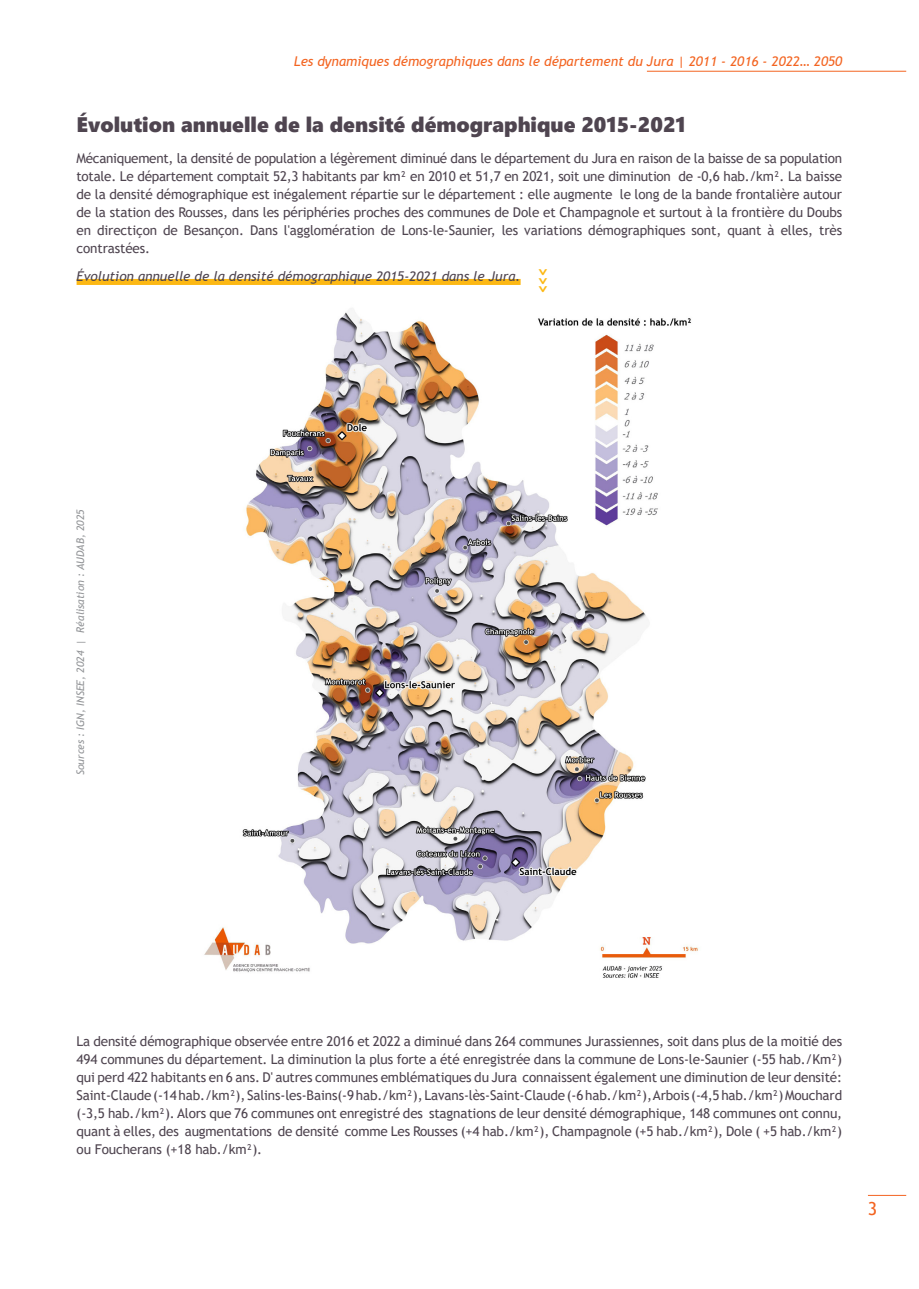
<style>
.page{position:relative;width:919px;height:1289px;background:#fff}
.page>*{position:absolute;margin:0;border:0;box-sizing:border-box;transform-origin:0 0}
.t1{font:21px "Segoe UI Black";color:#4f4550}
.t2{font:700 21px "Trebuchet MS";color:#fcb814}
.t3{font:18px "Trebuchet MS";color:#f36421}
.t4{font:13.5px/18px "Trebuchet MS";letter-spacing:-.01em;color:#4f4550;text-align:justify}
.t5{font:italic 13.5px "Trebuchet MS";color:#f36421}
.t6{font:italic 13.5px "Trebuchet MS";color:#4f4550}
.t7{font:italic 10.5px "Trebuchet MS";color:#939598}
</style>
<div class="page">
<hr style="left:867px;top:1194px;width:39px;height:1px;background:#f36421">
<hr style="left:647px;top:71px;width:259px;height:1px;background:#f36421">
<img style="left:204px;top:308px;width:495px;height:670px">
<div style="left:77px;top:279px;width:443px;height:6px;background:#fcb814"></div>
<p class="t5" style="left:294px;top:53px;width:550px">Les dynamiques démographiques dans le département du Jura | 2011 - 2016 - 2022… 2050</p>
<h1 class="t1" style="left:77px;top:110px;width:610px">Évolution annuelle de la densité démographique 2015-2021</h1>
<p class="t4" style="left:77px;top:149px;width:767px">Mécaniquement, la densité de population a légèrement diminué dans le département du Jura en raison de la baisse de sa population totale. Le département comptait 52,3 habitants par km² en 2010 et 51,7 en 2021, soit une diminution de -0,6 hab./km². La baisse de la densité démographique est inégalement répartie sur le département : elle augmente le long de la bande frontalière autour de la station des Rousses, dans les périphéries proches des communes de Dole et Champagnole et surtout à la frontière du Doubs en directiçon de Besançon. Dans l'agglomération de Lons-le-Saunier, les variations démographiques sont, quant à elles, très contrastées.</p>
<h1 class="t2" style="left:549px;top:289px;width:14px;rotate:-180deg">^^^</h1>
<p class="t6" style="left:77px;top:268px;width:445px">Évolution annuelle de la densité démographique 2015-2021 dans le Jura.</p>
<p class="t7" style="left:74px;top:775px;width:268px;rotate:-90deg">Sources : IGN, INSEE, 2024 | Réalisation : AUDAB, 2025</p>
<p class="t4" style="left:77px;top:1031px;width:767px">La densité démographique observée entre 2016 et 2022 a diminué dans 264 communes Jurassiennes, soit dans plus de la moitié des 494 communes du département. La diminution la plus forte a été enregistrée dans la commune de Lons-le-Saunier (-55 hab./Km²) qui perd 422 habitants en 6 ans. D' autres communes emblématiques du Jura connaissent également une diminution de leur densité:<br>Saint-Claude (-14 hab./km²), Salins-les-Bains(-9hab./km²), Lavans-lès-Saint-Claude (-6 hab./km²), Arbois (-4,5 hab./km²) Mouchard (-3,5 hab./km²). Alors que 76 communes ont enregistré des stagnations de leur densité démographique, 148 communes ont connu, quant à elles, des augmentations de densité comme Les Rousses (+4 hab./km²), Champagnole (+5 hab./km²), Dole ( +5 hab./km²) ou Foucherans (+18 hab./km²).</p>
<h2 class="t3" style="left:867px;top:1197px;width:11px">3</h2>
</div>
